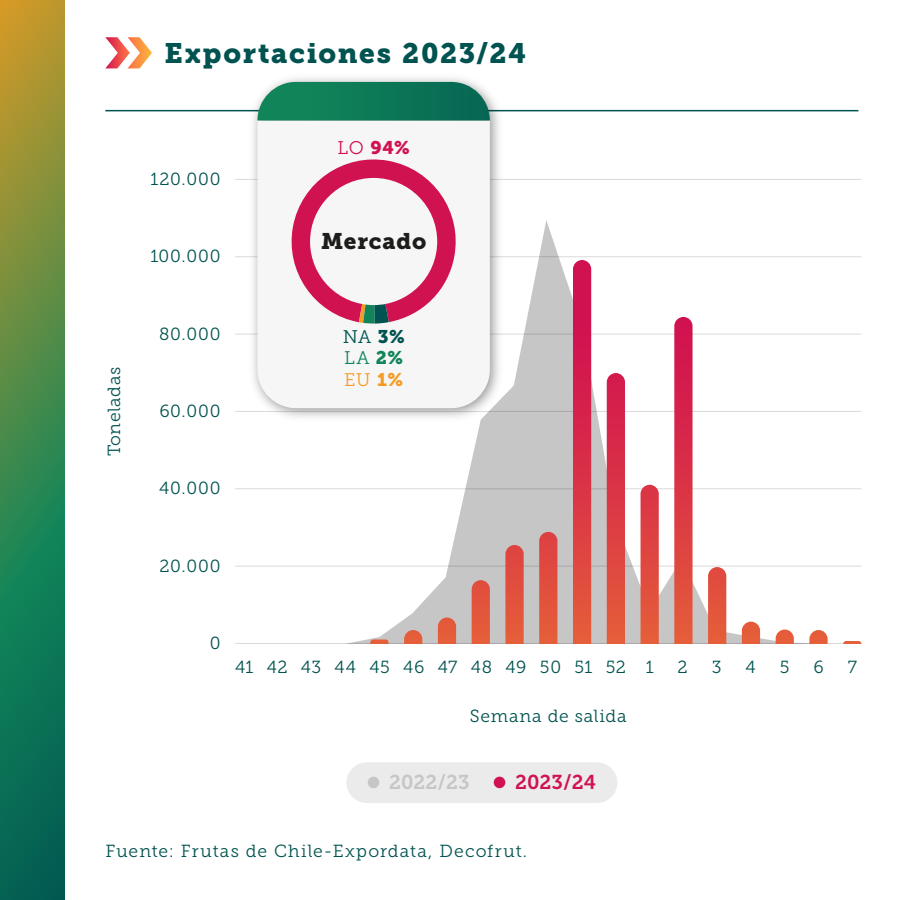
<style>
.page{position:relative;width:900px;height:900px;background:#fff}
.page>*{position:absolute;margin:0;border:0;box-sizing:border-box;transform-origin:0 0}
.t1{font:28px "Museo Slab 900";letter-spacing:.06em;color:#005350}
.t2{font:22.45px "Museo Slab 900";letter-spacing:.035em;color:#1d1d1b}
.t3{font:20px "Museo Slab 700";color:#c6c6c6}
.t4{font:20px "Museo Slab 700";color:#d11250}
.t5{font:18.25px/21.6px "Museo Slab 300";color:#005350;text-align:justify}
.t6{font:18.25px "Museo Slab 900";color:#d11250}
.t7{font:17.5px "Museo Slab 300";letter-spacing:.05em;color:#005350}
.t8{font:17.5px "Museo Slab 300";letter-spacing:.03em;color:#005350}
.s1{font-family:"Museo Slab 300"}
.s2{font-family:"Museo Slab 900"}
.s3{color:#118559}
.s4{font-family:"Museo Slab 900";color:#118559}
.s5{color:#f59c26}
.s6{font-family:"Museo Slab 900";color:#f59c26}
</style>
<div class="page">
<svg style="left:0;top:0;width:65px;height:900px"></svg>
<hr style="left:105px;top:110px;width:753px;height:1px;background:#005350">
<svg style="left:105px;top:37px;width:47px;height:31px"></svg>
<hr style="left:235px;top:179px;width:626px;height:1px;background:#dadada">
<hr style="left:235px;top:566px;width:626px;height:1px;background:#dadada">
<hr style="left:235px;top:488px;width:626px;height:1px;background:#dadada">
<hr style="left:235px;top:411px;width:626px;height:1px;background:#dadada">
<hr style="left:235px;top:334px;width:626px;height:1px;background:#dadada">
<hr style="left:235px;top:256px;width:626px;height:1px;background:#dadada">
<hr style="left:235px;top:643px;width:626px;height:1px;background:#dadada">
<svg style="left:370px;top:260px;width:491px;height:384px"></svg>
<div style="left:346px;top:762px;width:271px;height:41px;background:#ebebeb;border-radius:20px"></div>
<div style="left:368px;top:777px;width:11px;height:11px;background:#c6c6c6;border-radius:50%"></div>
<div style="left:494px;top:777px;width:11px;height:11px;background:#d11250;border-radius:50%"></div>
<img style="left:245px;top:78px;width:262px;height:348px">
<div style="left:257px;top:120px;width:233px;height:288px;background:#f6f6f6"></div>
<svg style="left:257px;top:82px;width:233px;height:38px"></svg>
<svg style="left:285px;top:153px;width:177px;height:171px"></svg>
<div style="left:310px;top:178px;width:127px;height:127px;background:#f6f6f6;border-radius:50%"></div>
<h1 class="t1" style="left:165px;top:37px;width:363px">Exportaciones 2023/24</h1>
<p class="t8" style="left:105px;top:456px;width:91px;rotate:-90deg">Toneladas</p>
<p class="t7" style="left:151px;top:169px;width:71px">120.000</p>
<p class="t7" style="left:150px;top:247px;width:72px">100.000</p>
<p class="t7" style="left:159px;top:324px;width:63px">80.000</p>
<p class="t7" style="left:159px;top:401px;width:63px">60.000</p>
<p class="t7" style="left:159px;top:479px;width:63px">40.000</p>
<p class="t6" style="left:338px;top:137px;width:74px"><span class="s1">LO</span> 94%</p>
<p class="t2" style="left:321px;top:228px;width:107px">Mercado</p>
<p class="t5" style="left:343px;top:326px;width:63px">NA <span class="s2">3% </span><span class="s3">LA</span> <span class="s4">2% </span><span class="s5">EU</span> <span class="s6">1%</span></p>
<p class="t7" style="left:160px;top:556px;width:62px">20.000</p>
<p class="t7" style="left:210px;top:633px;width:12px">0</p>
<p class="t8" style="left:235px;top:657px;width:420px">41 42 43 44 45 46 47 48 49 50 51 52 1</p>
<p class="t7" style="left:678px;top:657px;width:12px">2</p>
<p class="t7" style="left:712px;top:657px;width:11px">3</p>
<p class="t7" style="left:745px;top:657px;width:12px">4</p>
<p class="t7" style="left:780px;top:657px;width:11px">5</p>
<p class="t7" style="left:813px;top:657px;width:12px">6</p>
<p class="t7" style="left:848px;top:657px;width:11px">7</p>
<p class="t7" style="left:470px;top:707px;width:158px">Semana de salida</p>
<p class="t3" style="left:389px;top:771px;width:82px">2022/23</p>
<p class="t4" style="left:515px;top:771px;width:82px">2023/24</p>
<p class="t7" style="left:105px;top:841px;width:423px">Fuente: Frutas de Chile-Expordata, Decofrut.</p>
</div>
